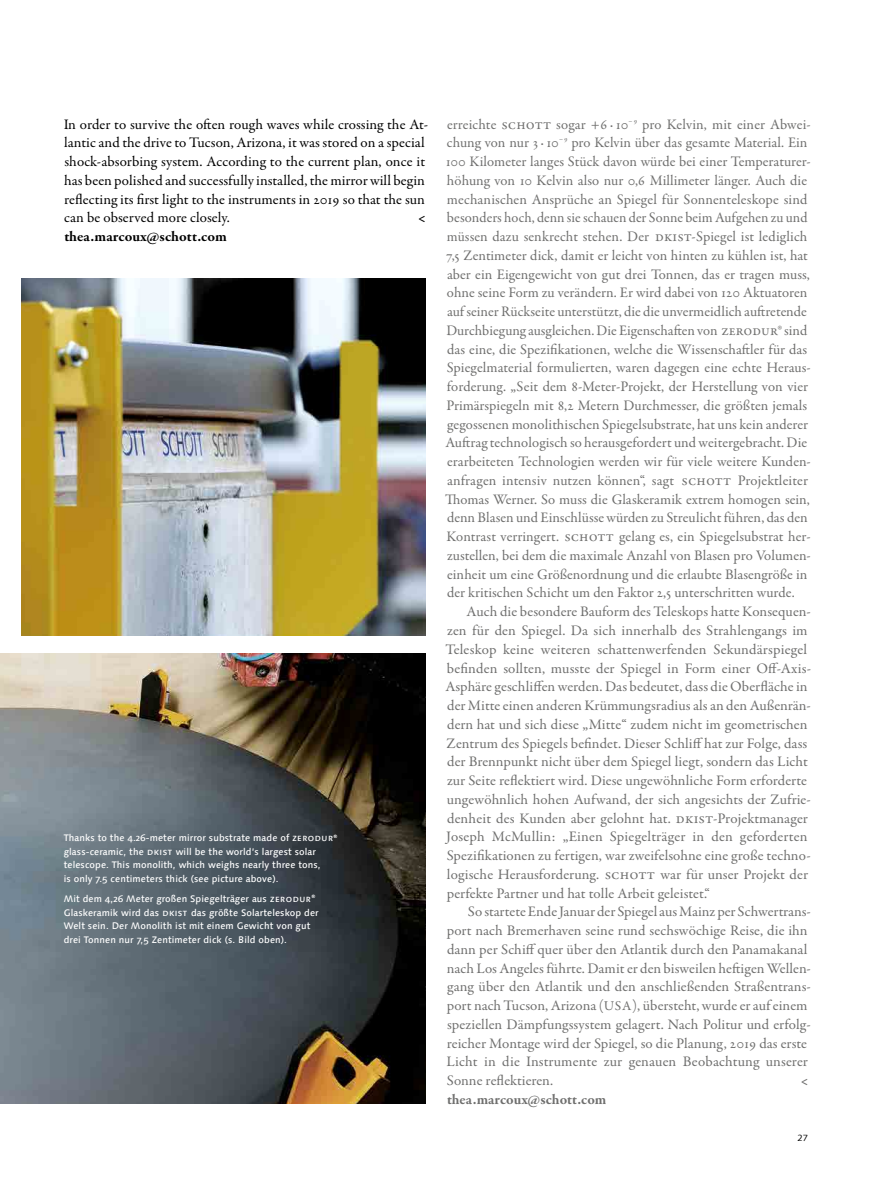
<style>
.page{position:relative;width:893px;height:1191px;background:#fff}
.page>*{position:absolute;margin:0;border:0;box-sizing:border-box;transform-origin:0 0}
.t1{font:14.7px/18.8px "Garamond Premr Pro";letter-spacing:.005em;color:#6f6f6e}
.t2{font:14.7px/18.8px "Garamond Premr Pro";letter-spacing:.005em;color:#000}
.t3{font:700 14.7px "Garamond Premr Pro";color:#6f6f6e}
.t4{font:700 14.7px "Garamond Premr Pro";color:#000}
.t5{font:12px "Linotype Syntax Com";color:#6f6f6e}
.t6{font:12px "Linotype Syntax Com";color:#000}
.t7{font:500 9.45px/13.5px "Linotype Syntax Com";letter-spacing:.01em;color:#fff}
.t8{font:9px "Linotype Syntax Com";color:#000}
.s1{font-family:"Garamond Premr Pro Capt"}
.s2{font-size:13.5px}
</style>
<div class="page">
<img style="left:0;top:654px;width:425px;height:450px">
<img style="left:21px;top:279px;width:404px;height:356px">
<p class="t2" style="left:64px;top:115px;width:366px">In order to survive the often rough waves while crossing the At&shy;lantic and the drive to Tucson, Arizona, it was stored on a special shock-absorbing system. According to the current plan, once it has been polished and successfully installed, the mirror will begin reflecting its first light to the instruments in 2019 so that the sun can be observed more closely.</p>
<p class="t6" style="left:418px;top:211px;width:9px">&lt;</p>
<p class="t4" style="left:64px;top:227px;width:164px">thea.marcoux@schott.com</p>
<p class="t7" style="left:64px;top:831px;width:275px">Thanks to the 4.26-meter mirror substrate made of ZERODUR<sup>® </sup>glass-ceramic, the DKIST will be the world’s largest solar telescope. This monolith, which weighs nearly three tons,<br>is only 7.5 centimeters thick (see picture above).</p>
<p class="t7" style="left:64px;top:892px;width:256px">Mit dem 4,26 Meter großen Spiegelträger aus ZERODUR<sup>® </sup>Glaskeramik wird das DKIST das größte Solarteleskop der Welt sein. Der Monolith ist mit einem Gewicht von gut drei Tonnen nur 7,5 Zentimeter dick (s. Bild oben).</p>
<p class="t1" style="left:445px;top:115px;width:367px">erreichte Schott sogar +6 ∙ 10<sup>–</sup> <sup>9</sup> pro Kelvin, mit einer Abwei&shy;chung von nur 3 ∙ 10<sup>–9</sup> pro Kelvin über das gesamte Material. Ein 100 Kilometer langes Stück davon würde bei einer Temperaturer&shy;höhung von 10 Kelvin also nur 0,6 Millimeter länger. Auch die mechanischen Ansprüche an Spiegel für Sonnenteleskope sind besonders hoch, denn sie schauen der Sonne beim Aufgehen zu und müssen dazu senkrecht stehen. Der DKIST-Spiegel ist lediglich 7,5 Zentimeter dick, damit er leicht von hinten zu kühlen ist, hat aber ein Eigengewicht von gut drei Tonnen, das er tragen muss, ohne seine Form zu verändern. Er wird dabei von 120 Aktuatoren auf seiner Rückseite unterstützt, die die unvermeidlich auftretende Durchbiegung ausgleichen. Die Eigenschaften von ZERODUR<span class="s1">®</span> sind das eine, die Spezifikationen, welche die Wissenschaftler für das Spiegelmaterial formulierten, waren dagegen eine echte Heraus&shy;forderung. „Seit dem 8-Meter-Projekt, der Herstellung von vier Primärspiegeln mit 8,2 Metern Durchmesser, die größten jemals gegossenen monolithischen Spiegelsubstrate, hat uns kein anderer Auftrag technologisch so herausgefordert und weitergebracht. Die erarbeiteten Technologien werden wir für viele weitere Kunden&shy;anfragen intensiv nutzen können“, sagt SCHOTT Projektleiter Thomas Werner. So muss die Glaskeramik extrem homogen sein, denn Blasen und Einschlüsse würden zu Streulicht führen, das den Kontrast verringert. SCHOTT gelang es, ein Spiegelsubstrat her&shy;zustellen, bei dem die maximale Anzahl von Blasen pro Volumen&shy;einheit um eine Größenordnung und die erlaubte Blasengröße in der kritischen Schicht um den Faktor 2,5 unterschritten wurde.</p>
<p class="t1" style="left:445px;top:602px;width:367px;text-indent:21px">Auch die besondere Bauform des Teleskops hatte Konsequen&shy;zen für den Spiegel. Da sich innerhalb des Strahlengangs im Teleskop keine weiteren schattenwerfenden Sekundärspiegel befinden sollten, musste der Spiegel in Form einer Off-Axis-Asphäre geschliffen werden. Das bedeutet, dass die Oberfläche in der Mitte einen anderen Krümmungsradius als an den Außenrän&shy;dern hat und sich diese „Mitte“ zudem nicht im geometrischen Zentrum des Spiegels befindet. Dieser Schliff hat zur Folge, dass der Brennpunkt nicht über dem Spiegel liegt, sondern das Licht zur Seite reflektiert wird. Diese ungewöhnliche Form erforderte ungewöhnlich hohen Aufwand, der sich angesichts der Zufrie&shy;denheit des Kunden aber gelohnt hat. DKIST-Projektmanager Joseph McMullin: „Einen Spiegelträger in den geforderten Spezifikationen zu fertigen, war zweifelsohne eine große techno&shy;logische Herausforderung. SCHOTT war für unser Projekt der perfekte Partner und hat tolle Arbeit geleistet.“</p>
<p class="t1" style="left:446px;top:902px;width:366px;text-indent:22px">So startete Ende Januar der Spiegel aus Mainz per Schwertrans&shy;port nach Bremerhaven seine rund sechswöchige Reise, die ihn dann per Schiff quer über den Atlantik durch den Panamakanal nach Los Angeles führte. Damit er den bisweilen heftigen Wellen&shy;gang über den Atlantik und den anschließenden Straßentrans&shy;port nach Tucson, Arizona (<span class="s2">USA</span> ), übersteht, wurde er auf einem speziellen Dämpfungssystem gelagert. Nach Politur und erfolg&shy;reicher Montage wird der Spiegel, so die Planung, 2019 das erste Licht in die Instrumente zur genauen Beobachtung unserer Sonne reflektieren.</p>
<p class="t5" style="left:801px;top:1073px;width:9px">&lt;</p>
<p class="t3" style="left:447px;top:1090px;width:161px">thea.marcoux@schott.com</p>
<p class="t8" style="left:797px;top:1132px;width:12px">27</p>
</div>
